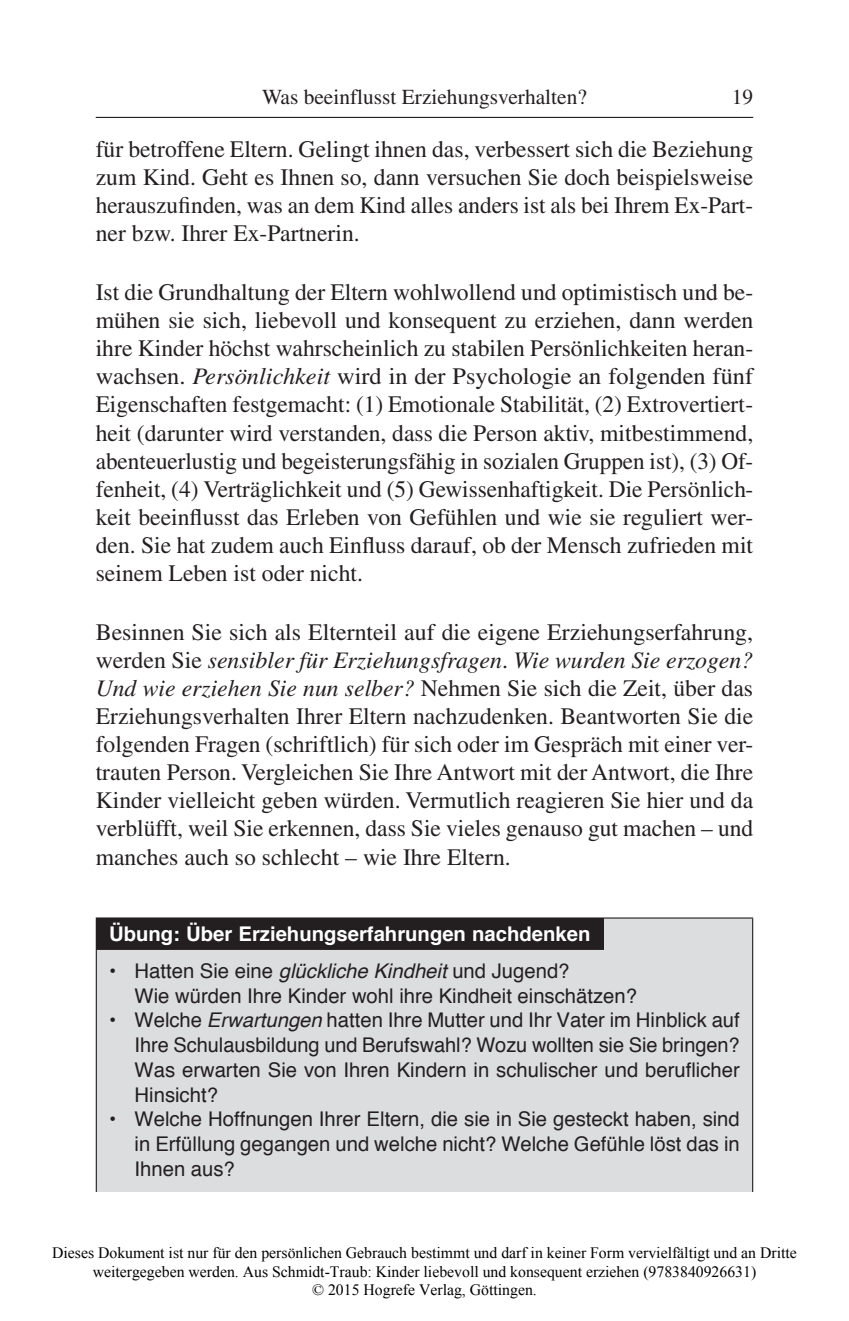
<style>
.page{position:relative;width:849px;height:1321px;background:#fff}
.page>*{position:absolute;margin:0;border:0;box-sizing:border-box;transform-origin:0 0}
.t1{font:23.62px/27.9px "Times LT Std";color:#231f20;text-align:justify}
.t2{font:21.38px "Times LT Std";color:#231f20}
.t3{font:20.25px/24.8px "Helvetica";color:#231f20;text-align:justify}
.t4{font:700 20.25px "Helvetica";color:#fff}
.t5{font:15.75px/18.9px "Times New Roman";color:#000;text-align:center}
.s1{font-style:italic}
</style>
<div class="page">
<hr style="left:96px;top:117px;width:657px;height:1px;background:#231f20">
<svg style="left:97px;top:918px;width:654px;height:273px;background:#cbcbcd"></svg>
<hr style="left:604px;top:917px;width:149px;height:1px;background:#231f20">
<hr style="left:751px;top:918px;width:2px;height:31px;background:#231f20">
<hr style="left:96px;top:917px;width:508px;height:1px;background:#231f20">
<hr style="left:96px;top:918px;width:1px;height:31px;background:#231f20">
<hr style="left:96px;top:949px;width:1px;height:242px;background:#231f20">
<hr style="left:751px;top:949px;width:2px;height:242px;background:#231f20">
<p class="t2" style="left:262px;top:85px;width:326px">Was beeinflusst Erziehungsverhalten?</p>
<p class="t2" style="left:731px;top:85px;width:23px">19</p>
<p class="t1" style="left:96px;top:134px;width:658px">für betroffene Eltern. Gelingt ihnen das, verbessert sich die Beziehung zum Kind. Geht es Ihnen so, dann versuchen Sie doch beispielsweise herauszufinden, was an dem Kind alles anders ist als bei Ihrem Ex-Part&shy;ner bzw. Ihrer Ex-Partnerin.</p>
<p class="t1" style="left:96px;top:278px;width:659px">Ist die Grundhaltung der Eltern wohlwollend und optimistisch und be&shy;mühen sie sich, liebevoll und konsequent zu erziehen, dann werden ihre Kinder höchst wahrscheinlich zu stabilen Persönlichkeiten heran&shy;wachsen. <span class="s1">Persönlichkeit</span> wird in der Psychologie an folgenden fünf Eigenschaften festgemacht: (1) Emotionale Stabilität, (2) Extrovertiert&shy;heit (darunter wird verstanden, dass die Person aktiv, mitbestimmend, abenteuerlustig und begeisterungsfähig in sozialen Gruppen ist), (3) Of&shy;fenheit, (4) Verträglichkeit und (5) Gewissenhaftigkeit. Die Persönlich&shy;keit beeinflusst das Erleben von Gefühlen und wie sie reguliert wer&shy;den. Sie hat zudem auch Einfluss darauf, ob der Mensch zufrieden mit seinem Leben ist oder nicht.</p>
<p class="t1" style="left:96px;top:618px;width:659px">Besinnen Sie sich als Elternteil auf die eigene Erziehungserfahrung, werden Sie <span class="s1">sensibler für Erziehungsfragen</span>. <span class="s1">Wie wurden Sie erzogen?<br>Und wie erziehen Sie nun selber?</span> Nehmen Sie sich die Zeit, über das Erziehungsverhalten Ihrer Eltern nachzudenken. Beantworten Sie die folgenden Fragen (schriftlich) für sich oder im Gespräch mit einer ver&shy;trauten Person. Vergleichen Sie Ihre Antwort mit der Antwort, die Ihre Kinder vielleicht geben würden. Vermutlich reagieren Sie hier und da verblüfft, weil Sie erkennen, dass Sie vieles genauso gut machen – und manches auch so schlecht – wie Ihre Eltern.</p>
<p class="t4" style="left:109px;top:917px;width:482px">Übung: Über Erziehungserfahrungen nachdenken</p>
<p class="t3" style="left:135px;top:958px;width:503px;text-indent:-26px">• Hatten Sie eine <span class="s1">glückliche Kindheit</span> und Jugend?<br>Wie würden Ihre Kinder wohl ihre Kindheit einschätzen?</p>
<p class="t3" style="left:135px;top:1008px;width:606px;text-indent:-25px">• Welche <span class="s1">Erwartungen</span> hatten Ihre Mutter und Ihr Vater im Hinblick auf Ihre Schulausbildung und Berufswahl? Wozu wollten sie Sie bringen?<br>Was erwarten Sie von Ihren Kindern in schulischer und beruflicher Hinsicht?</p>
<p class="t3" style="left:135px;top:1107px;width:606px;text-indent:-26px">• Welche Hoffnungen Ihrer Eltern, die sie in Sie gesteckt haben, sind in Erfüllung gegangen und welche nicht? Welche Gefühle löst das in Ihnen aus?</p>
<p class="t5" style="left:52px;top:1242px;width:746px">Dieses Dokument ist nur für den persönlichen Gebrauch bestimmt und darf in keiner Form vervielfältigt und an Dritte weitergegeben werden. Aus Schmidt-Traub: Kinder liebevoll und konsequent erziehen (9783840926631)<br>© 2015 Hogrefe Verlag, Göttingen.</p>
</div>
